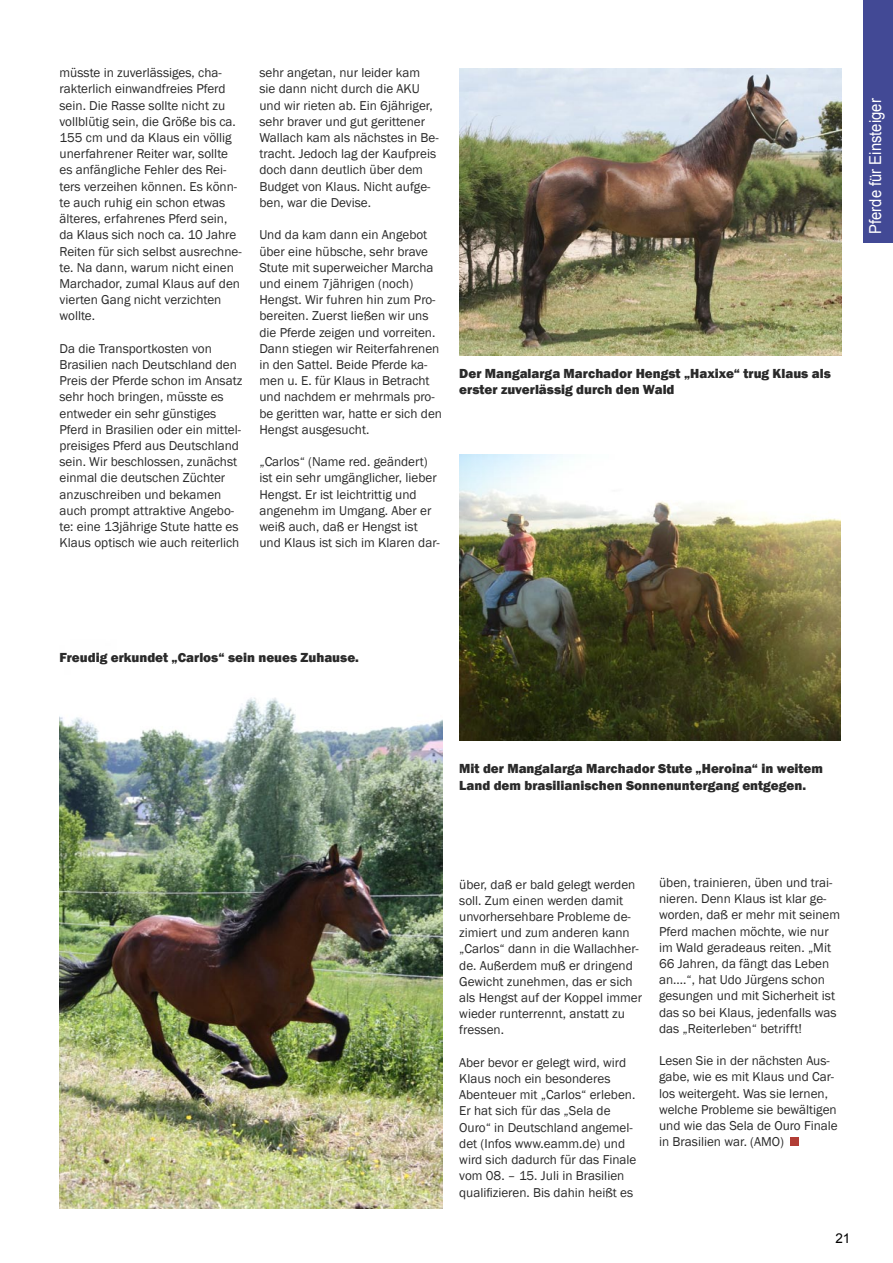
<style>
.page{position:relative;width:893px;height:1263px;background:#fff}
.page>*{position:absolute;margin:0;border:0;box-sizing:border-box;transform-origin:0 0}
._1__themen_-_rechte_seite{font:16.5px "Arial";color:#fff;scale:.9 1}
._03_Fließtext_Artikel{font:800 13.5px/16.5px "Franklin Gothic";color:#2a2a2a}
.t1{font:13.5px "Arial";color:#000}
._03_Fließtext_Artikel-2{font:13.2px/16.2px "Franklin Gothic";color:#2a2a2a}
</style>
<div class="page">
<div style="left:863px;top:0;width:30px;height:242px;background:#424995"></div>
<img style="left:459px;top:68px;width:383px;height:287px">
<img style="left:459px;top:454px;width:382px;height:286px">
<img style="left:60px;top:698px;width:382px;height:510px">
<div style="left:790px;top:1138px;width:9px;height:8px;background:#b13d35"></div>
<p class="_03_Fließtext_Artikel-2" style="left:60px;top:65px;width:184px">müsste in zuverlässiges, cha&shy;rakterlich einwandfreies Pferd sein. Die Rasse sollte nicht zu vollblütig sein, die Größe bis ca.<br>155 cm und da Klaus ein völlig unerfahrener Reiter war, sollte es anfängliche Fehler des Rei&shy;ters verzeihen können. Es könn&shy;te auch ruhig ein schon etwas älteres, erfahrenes Pferd sein, da Klaus sich noch ca. 10 Jahre<br>Reiten für sich selbst ausrechne&shy;te. Na dann, warum nicht einen<br>Marchador, zumal Klaus auf den vierten Gang nicht verzichten wollte.</p>
<p class="_03_Fließtext_Artikel-2" style="left:60px;top:340px;width:184px">Da die Transportkosten von<br>Brasilien nach Deutschland den<br>Preis der Pferde schon im Ansatz sehr hoch bringen, müsste es entweder ein sehr günstiges<br>Pferd in Brasilien oder ein mittel&shy;preisiges Pferd aus Deutschland sein. Wir beschlossen, zunächst einmal die deutschen Züchter anzuschreiben und bekamen auch prompt attraktive Angebo&shy;te: eine 13jährige Stute hatte es<br>Klaus optisch wie auch reiterlich</p>
<p class="_03_Fließtext_Artikel-2" style="left:259px;top:65px;width:181px">sehr angetan, nur leider kam sie dann nicht durch die AKU und wir rieten ab. Ein 6jähriger, sehr braver und gut gerittener<br>Wallach kam als nächstes in Be&shy;tracht. Jedoch lag der Kaufpreis doch dann deutlich über dem<br>Budget von Klaus. Nicht aufge&shy;ben, war die Devise.</p>
<p class="_03_Fließtext_Artikel-2" style="left:259px;top:227px;width:184px">Und da kam dann ein Angebot über eine hübsche, sehr brave<br>Stute mit superweicher Marcha und einem 7jährigen (noch)<br>Hengst. Wir fuhren hin zum Pro&shy;bereiten. Zuerst ließen wir uns die Pferde zeigen und vorreiten.<br>Dann stiegen wir Reiterfahrenen in den Sattel. Beide Pferde ka&shy;men u. E. für Klaus in Betracht und nachdem er mehrmals pro&shy;be geritten war, hatte er sich den<br>Hengst ausgesucht.</p>
<p class="_03_Fließtext_Artikel-2" style="left:259px;top:454px;width:182px">„Carlos“ (Name red. geändert) ist ein sehr umgänglicher, lieber<br>Hengst. Er ist leichtrittig und angenehm im Umgang. Aber er weiß auch, daß er Hengst ist und Klaus ist sich im Klaren dar-</p>
<p class="_03_Fließtext_Artikel" style="left:459px;top:365px;width:373px">Der Mangalarga Marchador Hengst „Haxixe“ trug Klaus als erster zuverlässig durch den Wald</p>
<p class="_1__themen_-_rechte_seite" style="left:865px;top:234px;width:152px;rotate:-90deg">Pferde für Einsteiger</p>
<p class="_03_Fließtext_Artikel" style="left:60px;top:649px;width:301px">Freudig erkundet „Carlos“ sein neues Zuhause.</p>
<p class="_03_Fließtext_Artikel" style="left:459px;top:761px;width:365px">Mit der Mangalarga Marchador Stute „Heroina“ in weitem<br>Land dem brasilianischen Sonnenuntergang entgegen.</p>
<p class="_03_Fließtext_Artikel-2" style="left:459px;top:876px;width:184px">über, daß er bald gelegt werden soll. Zum einen werden damit unvorhersehbare Probleme de&shy;zimiert und zum anderen kann „Carlos“ dann in die Wallachher&shy;de. Außerdem muß er dringend<br>Gewicht zunehmen, das er sich als Hengst auf der Koppel immer wieder runterrennt, anstatt zu fressen.</p>
<p class="_03_Fließtext_Artikel-2" style="left:459px;top:1055px;width:179px">Aber bevor er gelegt wird, wird<br>Klaus noch ein besonderes<br>Abenteuer mit „Carlos“ erleben.<br>Er hat sich für das „Sela de<br>Ouro“ in Deutschland angemel&shy;det (Infos www.eamm.de) und wird sich dadurch für das Finale vom 08. – 15. Juli in Brasilien qualifizieren. Bis dahin heißt es</p>
<p class="_03_Fließtext_Artikel-2" style="left:659px;top:875px;width:183px">üben, trainieren, üben und trai&shy;nieren. Denn Klaus ist klar ge&shy;worden, daß er mehr mit seinem<br>Pferd machen möchte, wie nur im Wald geradeaus reiten. „Mit<br>66 Jahren, da fängt das Leben an....“, hat Udo Jürgens schon gesungen und mit Sicherheit ist das so bei Klaus, jedenfalls was das „Reiterleben“ betrifft!</p>
<p class="_03_Fließtext_Artikel-2" style="left:659px;top:1053px;width:180px">Lesen Sie in der nächsten Aus&shy;gabe, wie es mit Klaus und Car&shy;los weitergeht. Was sie lernen, welche Probleme sie bewältigen und wie das Sela de Ouro Finale in Brasilien war. (AMO)</p>
<p class="t1" style="left:835px;top:1229px;width:17px">21</p>
</div>
